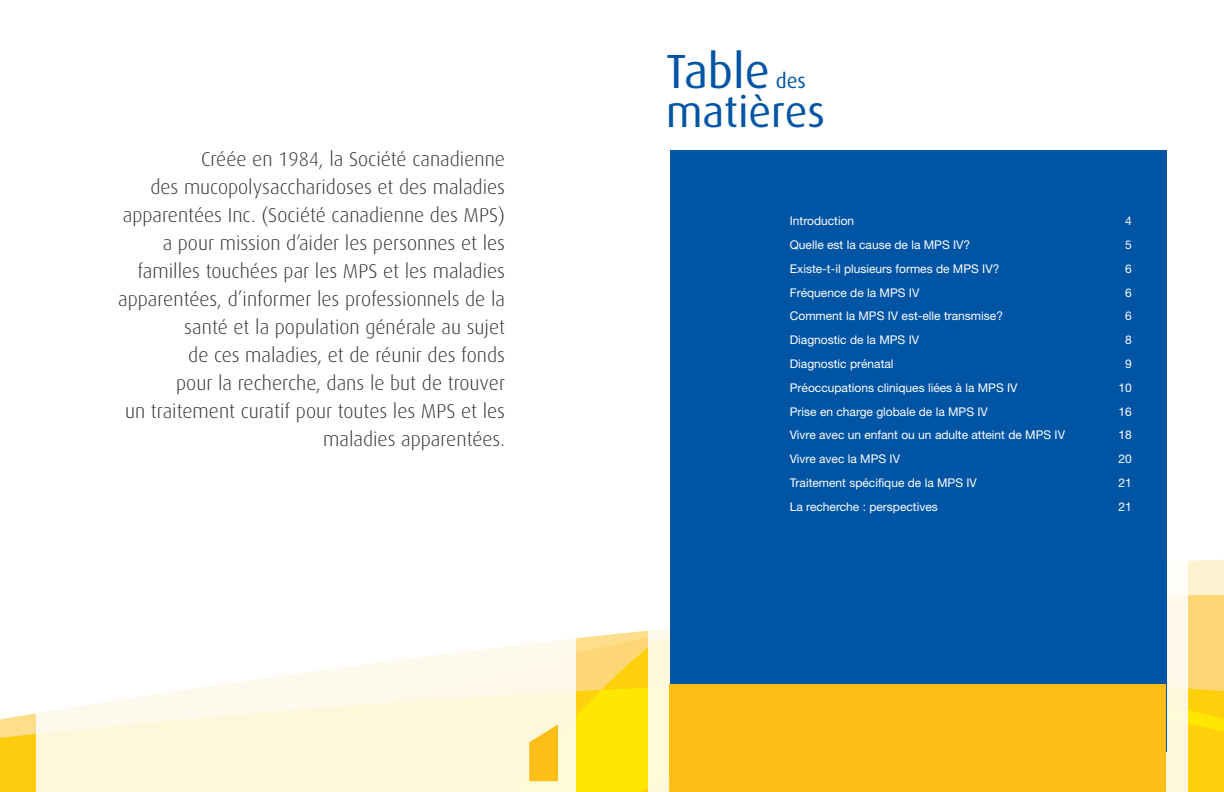
<style>
.page{position:relative;width:1224px;height:792px;background:#fff}
.page>*{position:absolute;margin:0;border:0;box-sizing:border-box;transform-origin:0 0}
.t1{font:48px "Dax";color:#0054a4}
.t2{font:43.7px "Dax";color:#0054a4}
.t3{font:20.8px "Dax";color:#0054a4}
.t4{font:300 20px/28px "Dax";color:#37343a;text-align:right}
.t5{font:12px "Helvetica Neue";color:#fff}
</style>
<div class="page">
<svg style="left:616px;top:595px;width:608px;height:39px;fill:#fed774"></svg>
<svg style="left:0;top:713px;width:36px;height:79px;background:#fed237"></svg>
<svg style="left:576px;top:634px;width:648px;height:158px;background:#fedc28"></svg>
<svg style="left:36px;top:638px;width:540px;height:154px;fill:#fef8da"></svg>
<svg style="left:648px;top:479px;width:540px;height:313px"></svg>
<svg style="left:529px;top:724px;width:29px;height:57px;background:#fec738"></svg>
<div style="left:670px;top:150px;width:496px;height:602px;background:#0054a4"></div>
<div style="left:670px;top:684px;width:496px;height:108px;background:#febe18"></div>
<p class="t4" style="left:118px;top:145px;width:388px">Créée en 1984, la Société canadienne<br>des mucopolysaccharidoses et des maladies apparentées Inc. (Société canadienne des MPS) a pour mission d’aider les personnes et les familles touchées par les MPS et les maladies apparentées, d’informer les professionnels de la santé et la population générale au sujet<br>de ces maladies, et de réunir des fonds<br>pour la recherche, dans le but de trouver<br>un traitement curatif pour toutes les MPS et les maladies apparentées.</p>
<h1 class="t1" style="left:666px;top:45px;width:106px">Table</h1>
<p class="t3" style="left:776px;top:69px;width:32px">des</p>
<h2 class="t2" style="left:666px;top:88px;width:161px">matières</h2>
<p class="t5" style="left:790px;top:214px;width:66px">Introduction</p>
<p class="t5" style="left:1125px;top:214px;width:8px">4</p>
<p class="t5" style="left:790px;top:238px;width:182px">Quelle est la cause de la MPS IV?</p>
<p class="t5" style="left:1125px;top:238px;width:8px">5</p>
<p class="t5" style="left:790px;top:262px;width:211px">Existe-t-il plusieurs formes de MPS IV?</p>
<p class="t5" style="left:1125px;top:262px;width:8px">6</p>
<p class="t5" style="left:790px;top:285px;width:131px">Fréquence de la MPS IV</p>
<p class="t5" style="left:1125px;top:285px;width:8px">6</p>
<p class="t5" style="left:790px;top:309px;width:215px">Comment la MPS IV est-elle transmise?</p>
<p class="t5" style="left:1125px;top:309px;width:8px">6</p>
<p class="t5" style="left:790px;top:333px;width:131px">Diagnostic de la MPS IV</p>
<p class="t5" style="left:1125px;top:333px;width:8px">8</p>
<p class="t5" style="left:790px;top:357px;width:105px">Diagnostic prénatal</p>
<p class="t5" style="left:1125px;top:357px;width:8px">9</p>
<p class="t5" style="left:790px;top:380px;width:229px">Préoccupations cliniques liées à la MPS IV</p>
<p class="t5" style="left:1118px;top:380px;width:15px">10</p>
<p class="t5" style="left:790px;top:404px;width:200px">Prise en charge globale de la MPS IV</p>
<p class="t5" style="left:1118px;top:404px;width:15px">16</p>
<p class="t5" style="left:790px;top:428px;width:277px">Vivre avec un enfant ou un adulte atteint de MPS IV</p>
<p class="t5" style="left:1118px;top:428px;width:15px">18</p>
<p class="t5" style="left:790px;top:452px;width:112px">Vivre avec la MPS IV</p>
<p class="t5" style="left:1118px;top:452px;width:15px">20</p>
<p class="t5" style="left:790px;top:475px;width:189px">Traitement spécifique de la MPS IV</p>
<p class="t5" style="left:1118px;top:475px;width:15px">21</p>
<p class="t5" style="left:790px;top:499px;width:150px">La recherche : perspectives</p>
<p class="t5" style="left:1118px;top:499px;width:15px">21</p>
</div>
